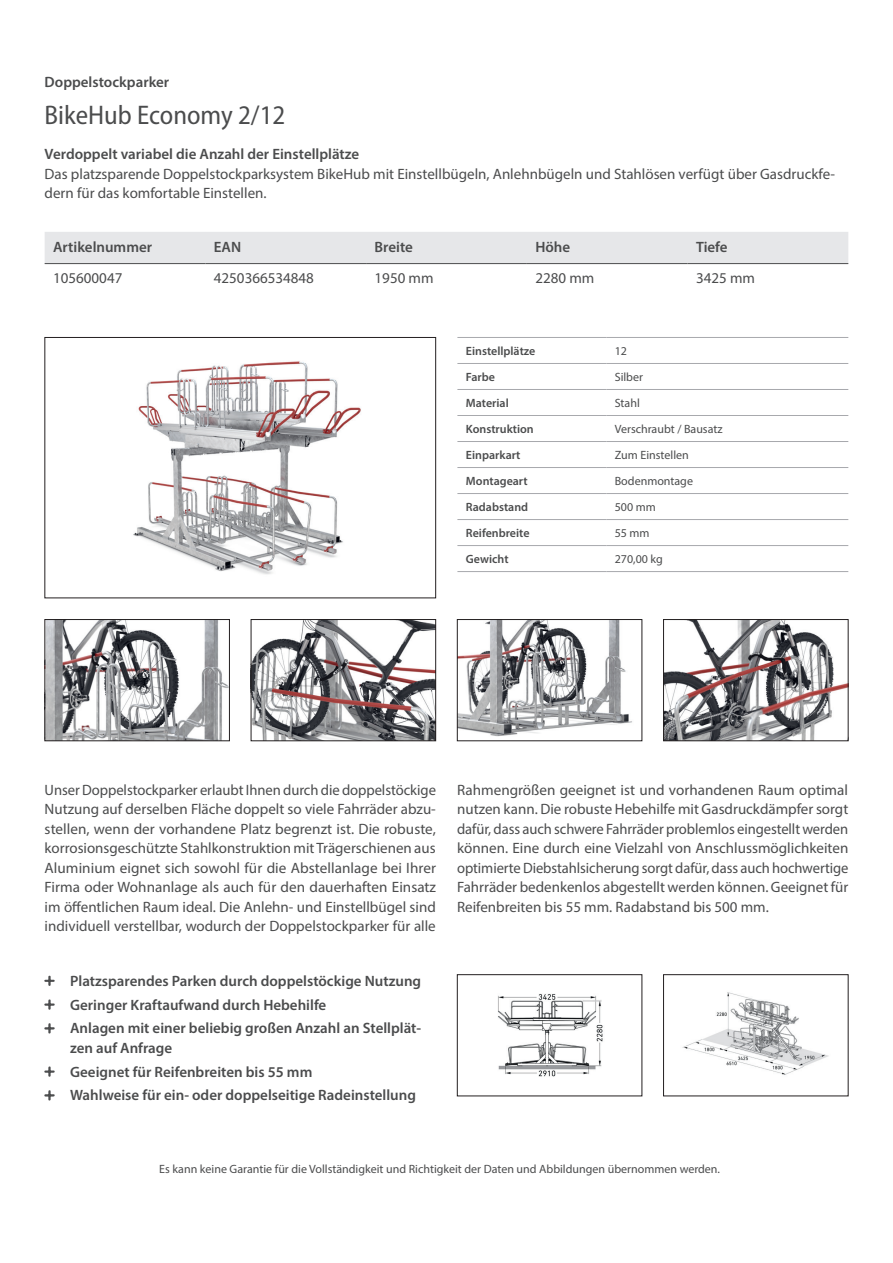
<style>
.page{position:relative;width:893px;height:1263px;background:#fff}
.page>*{position:absolute;margin:0;border:0;box-sizing:border-box;transform-origin:0 0}
.t1{font:semi-condensed 27px "Myriad Pro";color:#4b4c4d}
.t2{font:15px/19.5px "Myriad Pro";color:#4b4c4d;text-align:justify}
.t3{font:600 15px/23.7px "Myriad Pro";color:#4b4c4d}
.t4{font:12px "Myriad Pro";color:#4b4c4d}
.t5{font:600 12px "Myriad Pro";color:#4b4c4d}
</style>
<div class="page">
<img style="left:133px;top:361px;width:228px;height:214px">
<div style="left:45px;top:337px;width:391px;height:261px;border:1px solid #231f20"></div>
<img style="left:47px;top:621px;width:181px;height:118px">
<div style="left:45px;top:619px;width:185px;height:122px;border:1px solid #231f20"></div>
<img style="left:253px;top:621px;width:181px;height:118px">
<div style="left:251px;top:619px;width:185px;height:122px;border:1px solid #231f20"></div>
<img style="left:665px;top:621px;width:181px;height:118px">
<div style="left:663px;top:619px;width:185px;height:122px;border:1px solid #231f20"></div>
<img style="left:459px;top:621px;width:173px;height:116px">
<div style="left:457px;top:619px;width:185px;height:122px;border:1px solid #231f20"></div>
<div style="left:45px;top:232px;width:803px;height:31px;background:#e6e7e9"></div>
<hr style="left:45px;top:263px;width:160px;height:1px;background:#4b4c4d">
<hr style="left:205px;top:263px;width:161px;height:1px;background:#4b4c4d">
<hr style="left:366px;top:263px;width:161px;height:1px;background:#4b4c4d">
<hr style="left:527px;top:263px;width:161px;height:1px;background:#4b4c4d">
<hr style="left:688px;top:263px;width:160px;height:1px;background:#4b4c4d">
<hr style="left:457px;top:337px;width:149px;height:1px;background:#a8a9ad">
<hr style="left:606px;top:337px;width:242px;height:1px;background:#a8a9ad">
<hr style="left:457px;top:363px;width:149px;height:1px;background:#a8a9ad">
<hr style="left:606px;top:363px;width:242px;height:1px;background:#a8a9ad">
<hr style="left:457px;top:389px;width:149px;height:1px;background:#a8a9ad">
<hr style="left:606px;top:389px;width:242px;height:1px;background:#a8a9ad">
<hr style="left:457px;top:415px;width:149px;height:1px;background:#a8a9ad">
<hr style="left:606px;top:415px;width:242px;height:1px;background:#a8a9ad">
<hr style="left:457px;top:441px;width:149px;height:1px;background:#a8a9ad">
<hr style="left:606px;top:441px;width:242px;height:1px;background:#a8a9ad">
<hr style="left:457px;top:467px;width:149px;height:1px;background:#a8a9ad">
<hr style="left:606px;top:467px;width:242px;height:1px;background:#a8a9ad">
<hr style="left:457px;top:493px;width:149px;height:1px;background:#a8a9ad">
<hr style="left:606px;top:493px;width:242px;height:1px;background:#a8a9ad">
<hr style="left:457px;top:519px;width:149px;height:1px;background:#a8a9ad">
<hr style="left:606px;top:519px;width:242px;height:1px;background:#a8a9ad">
<hr style="left:457px;top:545px;width:149px;height:1px;background:#a8a9ad">
<hr style="left:606px;top:545px;width:242px;height:1px;background:#a8a9ad">
<hr style="left:457px;top:571px;width:149px;height:1px;background:#a8a9ad">
<hr style="left:606px;top:571px;width:242px;height:1px;background:#a8a9ad">
<img style="left:682px;top:992px;width:147px;height:83px">
<div style="left:663px;top:974px;width:185px;height:122px;border:1px solid #231f20"></div>
<img style="left:498px;top:994px;width:105px;height:83px">
<div style="left:457px;top:974px;width:185px;height:122px;border:1px solid #231f20"></div>
<p class="t3" style="left:45px;top:70px;width:126px">Doppelstockparker</p>
<h1 class="t1" style="left:45px;top:99px;width:242px">BikeHub Economy 2/12</h1>
<p class="t3" style="left:45px;top:142px;width:316px">Verdoppelt variabel die Anzahl der Einstellplätze</p>
<p class="t2" style="left:45px;top:164px;width:792px">Das platzsparende Doppelstockparksystem BikeHub mit Einstellbügeln, Anlehnbügeln und Stahlösen verfügt über Gasdruckfe&shy;dern für das komfortable Einstellen.</p>
<p class="t3" style="left:53px;top:234px;width:101px">Artikelnummer</p>
<p class="t3" style="left:214px;top:234px;width:29px">EAN</p>
<p class="t3" style="left:375px;top:234px;width:40px">Breite</p>
<p class="t3" style="left:535px;top:234px;width:36px">Höhe</p>
<p class="t3" style="left:696px;top:234px;width:33px">Tiefe</p>
<p class="t2" style="left:53px;top:268px;width:71px">105600047</p>
<p class="t2" style="left:214px;top:268px;width:102px">4250366534848</p>
<p class="t2" style="left:375px;top:268px;width:60px">1950 mm</p>
<p class="t2" style="left:535px;top:268px;width:60px">2280 mm</p>
<p class="t2" style="left:696px;top:268px;width:60px">3425 mm</p>
<p class="t5" style="left:466px;top:343px;width:71px">Einstellplätze</p>
<p class="t4" style="left:615px;top:344px;width:14px">12</p>
<p class="t5" style="left:466px;top:369px;width:31px">Farbe</p>
<p class="t4" style="left:615px;top:370px;width:30px">Silber</p>
<p class="t5" style="left:466px;top:395px;width:44px">Material</p>
<p class="t4" style="left:615px;top:396px;width:27px">Stahl</p>
<p class="t5" style="left:466px;top:421px;width:69px">Konstruktion</p>
<p class="t4" style="left:615px;top:422px;width:109px">Verschraubt / Bausatz</p>
<p class="t5" style="left:466px;top:447px;width:56px">Einparkart</p>
<p class="t4" style="left:615px;top:448px;width:76px">Zum Einstellen</p>
<p class="t5" style="left:466px;top:473px;width:63px">Montageart</p>
<p class="t4" style="left:615px;top:474px;width:80px">Bodenmontage</p>
<p class="t5" style="left:466px;top:499px;width:64px">Radabstand</p>
<p class="t4" style="left:615px;top:500px;width:43px">500 mm</p>
<p class="t5" style="left:466px;top:525px;width:65px">Reifenbreite</p>
<p class="t4" style="left:615px;top:526px;width:36px">55 mm</p>
<p class="t5" style="left:466px;top:551px;width:44px">Gewicht</p>
<p class="t4" style="left:615px;top:552px;width:50px">270,00 kg</p>
<p class="t2" style="left:45px;top:780px;width:393px">Unser Doppelstockparker erlaubt Ihnen durch die doppelstöckige Nutzung auf derselben Fläche doppelt so viele Fahrräder abzu&shy;stellen, wenn der vorhandene Platz begrenzt ist. Die robuste, korrosionsgeschützte Stahlkonstruktion mit Trägerschienen aus Aluminium eignet sich sowohl für die Abstellanlage bei Ihrer Firma oder Wohnanlage als auch für den dauerhaften Einsatz im öffentlichen Raum ideal. Die Anlehn- und Einstellbügel sind individuell verstellbar, wodurch der Doppelstockparker für alle</p>
<p class="t2" style="left:457px;top:780px;width:393px">Rahmengrößen geeignet ist und vorhandenen Raum optimal nutzen kann. Die robuste Hebehilfe mit Gasdruckdämpfer sorgt dafür, dass auch schwere Fahrräder problemlos eingestellt werden können. Eine durch eine Vielzahl von Anschlussmöglichkeiten optimierte Diebstahlsicherung sorgt dafür, dass auch hochwertige Fahrräder bedenkenlos abgestellt werden können. Geeignet für Reifenbreiten bis 55 mm. Radabstand bis 500 mm.</p>
<p class="t3" style="left:70px;top:968px;width:353px">Platzsparendes Parken durch doppelstöckige Nutzung<br>Geringer Kraftaufwand durch Hebehilfe<br>Anlagen mit einer beliebig großen Anzahl an Stellplät-</p>
<p class="t3" style="left:70px;top:1035px;width:347px">zen auf Anfrage<br>Geeignet für Reifenbreiten bis 55 mm<br>Wahlweise für ein- oder doppelseitige Radeinstellung</p>
<p class="t4" style="left:159px;top:1161px;width:562px">Es kann keine Garantie für die Vollständigkeit und Richtigkeit der Daten und Abbildungen übernommen werden.</p>
</div>
